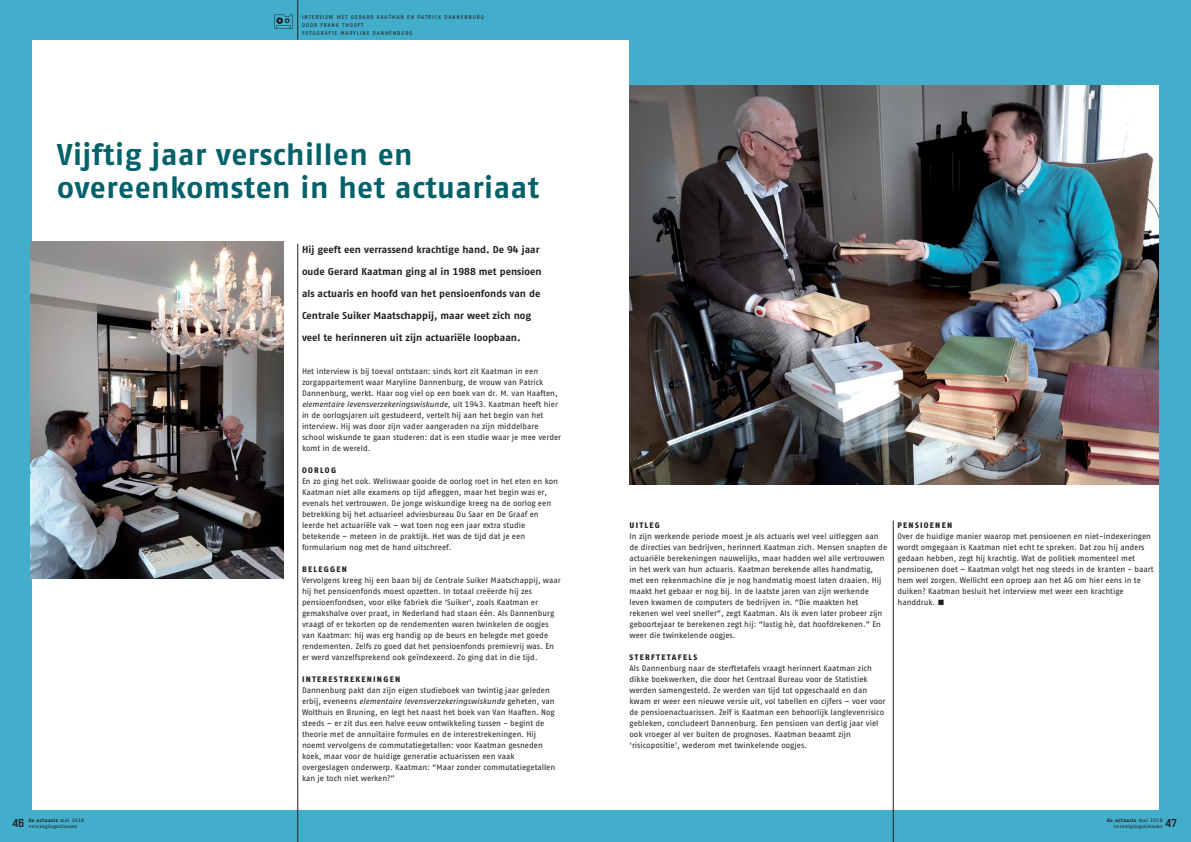
<style>
.page{position:relative;width:1191px;height:842px;background:#fff}
.page>*{position:absolute;margin:0;border:0;box-sizing:border-box;transform-origin:0 0}
.t1{font:700 30px/33px "Fago OT";letter-spacing:.015em;color:#00616b}
.t2{font:12px "Nesobrite Sc Bl";color:#231f20}
.t3{font:700 10px "Fago OT";color:#231f20}
.t4{font:8px/11px "Fago OT";color:#231f20}
.t5{font:800 8px "Fago OT";letter-spacing:.16em;color:#231f20}
.t6{font:5.5px/8px "Fago OT";letter-spacing:.16em;color:#231f20}
.t7{font:5px/5.1px "Fago Correspondence Serif Pro";letter-spacing:.05em;color:#231f20}
.s1{font-weight:700}
.s2{font-style:italic}
</style>
<div class="page">
<img style="left:629px;top:85px;width:530px;height:399px">
<div style="left:0;top:811px;width:1191px;height:31px;background:#42aecc"></div>
<div style="left:0;top:0;width:651px;height:40px;background:#42aecc"></div>
<div style="left:629px;top:0;width:562px;height:85px;background:#42aecc"></div>
<div style="left:0;top:0;width:31px;height:814px;background:#42aecc"></div>
<div style="left:1159px;top:0;width:32px;height:816px;background:#42aecc"></div>
<hr style="left:297px;top:244px;width:1px;height:598px;background:#231f20">
<hr style="left:297px;top:0;width:1px;height:40px;background:#231f20">
<svg style="left:274px;top:15px;width:19px;height:14px"></svg>
<hr style="left:893px;top:521px;width:1px;height:321px;background:#231f20">
<img style="left:31px;top:242px;width:252px;height:336px">
<p class="t6" style="left:302px;top:13px;width:184px">INTERVIEW MET GERARD KAATMAN EN PATRICK DANNENBURG<br>DOOR FRANK THOOFT<br>FOTOGRAFIE MARYLINE DANNENBURG</p>
<h1 class="t1" style="left:57px;top:141px;width:483px">Vijftig jaar verschillen en overeenkomsten in het actuariaat</h1>
<h2 class="t2" style="left:13px;top:816px;width:13px">46</h2>
<p class="t7" style="left:28px;top:819px;width:57px"><span class="s1">de actuaris</span> mei 2018 verenigingsnieuws</p>
<p class="t3" style="left:302px;top:246px;width:239px">Hij geeft een verrassend krachtige hand. De 94 jaar</p>
<p class="t3" style="left:302px;top:268px;width:241px">oude Gerard Kaatman ging al in 1988 met pensioen</p>
<p class="t3" style="left:302px;top:290px;width:240px">als actuaris en hoofd van het pensioenfonds van de</p>
<p class="t3" style="left:302px;top:312px;width:231px">Centrale Suiker Maatschappij, maar weet zich nog</p>
<p class="t3" style="left:302px;top:334px;width:220px">veel te herinneren uit zijn actuariële loopbaan.</p>
<p class="t4" style="left:302px;top:366px;width:261px">Het interview is bij toeval ontstaan: sinds kort zit Kaatman in een zorgappartement waar Maryline Dannenburg, de vrouw van Patrick Dannenburg, werkt. Haar oog viel op een boek van dr. M. van Haaften, <span class="s2">elementaire levensverzekeringswiskunde</span>, uit 1943. Kaatman heeft hier in de oorlogsjaren uit gestudeerd, vertelt hij aan het begin van het interview. Hij was door zijn vader aangeraden na zijn middelbare school wiskunde te gaan studeren: dat is een studie waar je mee verder komt in de wereld.</p>
<p class="t5" style="left:302px;top:466px;width:36px">OORLOG</p>
<p class="t4" style="left:302px;top:476px;width:257px">En zo ging het ook. Weliswaar gooide de oorlog roet in het eten en kon Kaatman niet alle examens op tijd afleggen, maar het begin was er, evenals het vertrouwen. De jonge wiskundige kreeg na de oorlog een betrekking bij het actuarieel adviesbureau Du Saar en De Graaf en leerde het actuariële vak – wat toen nog een jaar extra studie betekende – meteen in de praktijk. Het was de tijd dat je een formularium nog met de hand uitschreef.</p>
<p class="t5" style="left:302px;top:565px;width:46px">BELEGGEN</p>
<p class="t4" style="left:302px;top:575px;width:260px">Vervolgens kreeg hij een baan bij de Centrale Suiker Maatschappij, waar hij het pensioenfonds moest opzetten. In totaal creëerde hij zes pensioenfondsen, voor elke fabriek die ‘Suiker’, zoals Kaatman er gemakshalve over praat, in Nederland had staan één. Als Dannenburg vraagt of er tekorten op de rendementen waren twinkelen de oogjes van Kaatman: hij was erg handig op de beurs en belegde met goede rendementen. Zelfs zo goed dat het pensioenfonds premievrij was. En er werd vanzelfsprekend ook geïndexeerd. Zo ging dat in die tijd.</p>
<p class="t5" style="left:302px;top:675px;width:100px">INTERESTREKENINGEN</p>
<p class="t4" style="left:302px;top:685px;width:255px">Dannenburg pakt dan zijn eigen studieboek van twintig jaar geleden erbij, eveneens <span class="s2">elementaire levensverzekeringswiskunde</span> geheten, van Wolthuis en Bruning, en legt het naast het boek van Van Haaften. Nog steeds – er zit dus een halve eeuw ontwikkeling tussen - begint de theorie met de annuïtaire formules en de interestrekeningen. Hij noemt vervolgens de commutatiegetallen: voor Kaatman gesneden koek, maar voor de huidige generatie actuarissen een vaak overgeslagen onderwerp. Kaatman: “Maar zonder commutatiegetallen kan je toch niet werken?”</p>
<p class="t5" style="left:629px;top:521px;width:32px">UITLEG</p>
<p class="t4" style="left:629px;top:531px;width:259px">In zijn werkende periode moest je als actuaris wel veel uitleggen aan de directies van bedrijven, herinnert Kaatman zich. Mensen snapten de actuariële berekeningen nauwelijks, maar hadden wel alle vertrouwen in het werk van hun actuaris. Kaatman berekende alles handmatig, met een rekenmachine die je nog handmatig moest laten draaien. Hij maakt het gebaar er nog bij. In de laatste jaren van zijn werkende leven kwamen de computers de bedrijven in. “Die maakten het rekenen wel veel sneller”, zegt Kaatman. Als ik even later probeer zijn geboortejaar te berekenen zegt hij: “lastig hè, dat hoofdrekenen.” En weer die twinkelende oogjes.</p>
<p class="t5" style="left:629px;top:653px;width:69px">STERFTETAFELS</p>
<p class="t4" style="left:629px;top:663px;width:257px">Als Dannenburg naar de sterftetafels vraagt herinnert Kaatman zich dikke boekwerken, die door het Centraal Bureau voor de Statistiek werden samengesteld. Ze werden van tijd tot opgeschaald en dan kwam er weer een nieuwe versie uit, vol tabellen en cijfers – voer voor de pensioenactuarissen. Zelf is Kaatman een behoorlijk langlevenrisico gebleken, concludeert Dannenburg. Een pensioen van dertig jaar viel ook vroeger al ver buiten de prognoses. Kaatman beaamt zijn ‘risicopositie’, wederom met twinkelende oogjes.</p>
<p class="t5" style="left:897px;top:521px;width:56px">PENSIOENEN</p>
<p class="t4" style="left:897px;top:531px;width:257px">Over de huidige manier waarop met pensioenen en niet-indexeringen wordt omgegaan is Kaatman niet echt te spreken. Dat zou hij anders gedaan hebben, zegt hij krachtig. Wat de politiek momenteel met pensioenen doet – Kaatman volgt het nog steeds in de kranten - baart hem wel zorgen. Wellicht een oproep aan het AG om hier eens in te duiken? Kaatman besluit het interview met weer een krachtige handdruk. ■</p>
<p class="t7" style="left:1106px;top:818px;width:57px;text-align:right"><span class="s1">de actuaris</span> mei 2018 verenigingsnieuws</p>
<h2 class="t2" style="left:1165px;top:816px;width:13px">47</h2>
</div>
